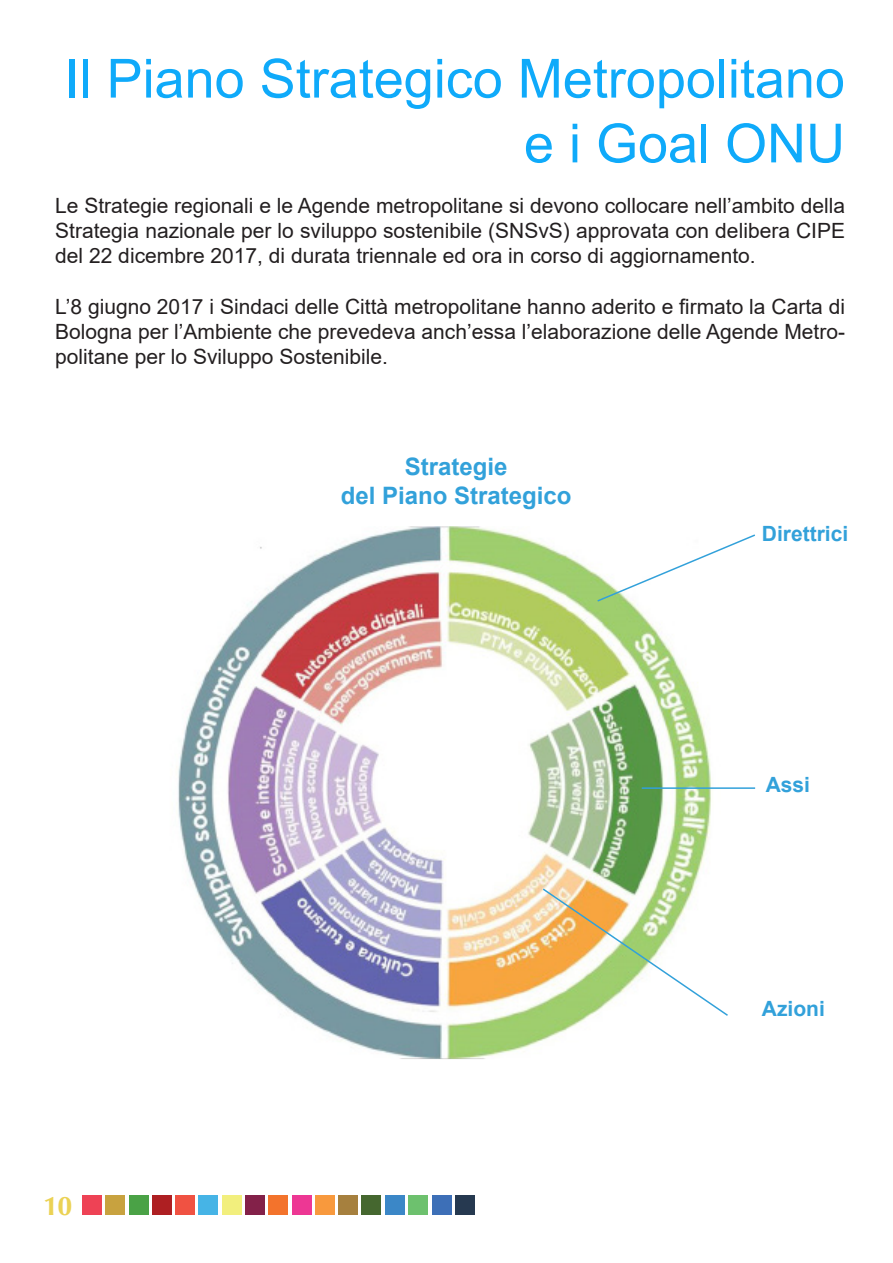
<style>
.page{position:relative;width:893px;height:1263px;background:#fff}
.page>*{position:absolute;margin:0;border:0;box-sizing:border-box;transform-origin:0 0}
.Stile_di_paragrafo_1{font:54px "Arial";color:#0faafa}
.t1{font:700 27px "CG Omega";color:#ebd254}
.t2{font:700 24px "Arial";color:#32a1da}
.t3{font:21px/25.2px "Arial";color:#231f20;text-align:justify}
.t4{font:700 21px "Arial";color:#32a1da}
</style>
<div class="page">
<div style="left:82px;top:1195px;width:20px;height:19px;background:#ee4255"></div>
<div style="left:106px;top:1195px;width:19px;height:19px;background:#c8a23f"></div>
<div style="left:129px;top:1195px;width:19px;height:20px;background:#4aa246"></div>
<div style="left:152px;top:1195px;width:20px;height:20px;background:#ae1f22"></div>
<div style="left:175px;top:1195px;width:20px;height:19px;background:#f05242"></div>
<div style="left:199px;top:1195px;width:19px;height:19px;background:#46b4e6"></div>
<div style="left:222px;top:1195px;width:19px;height:20px;background:#f2ef7d"></div>
<div style="left:245px;top:1195px;width:20px;height:20px;background:#832149"></div>
<div style="left:269px;top:1195px;width:19px;height:20px;background:#f3732c"></div>
<div style="left:292px;top:1195px;width:19px;height:20px;background:#ed3794"></div>
<div style="left:315px;top:1195px;width:20px;height:20px;background:#f8993d"></div>
<div style="left:338px;top:1195px;width:20px;height:20px;background:#a6803e"></div>
<div style="left:362px;top:1195px;width:19px;height:20px;background:#45672f"></div>
<div style="left:385px;top:1195px;width:20px;height:20px;background:#3b87c7"></div>
<div style="left:408px;top:1195px;width:20px;height:20px;background:#6dc16e"></div>
<div style="left:432px;top:1195px;width:19px;height:20px;background:#3d6fb7"></div>
<div style="left:455px;top:1195px;width:20px;height:20px;background:#263950"></div>
<img style="left:178px;top:526px;width:533px;height:533px">
<svg style="left:596px;top:533px;width:159px;height:70px"></svg>
<hr style="left:642px;top:787px;width:113px;height:2px;background:#32a1da">
<svg style="left:541px;top:887px;width:187px;height:130px"></svg>
<p class="Stile_di_paragrafo_1" style="left:65px;top:41px;width:782px">Il Piano Strategico Metropolitano</p>
<p class="Stile_di_paragrafo_1" style="left:524px;top:106px;width:323px">e i Goal ONU</p>
<p class="t3" style="left:55px;top:193px;width:791px">Le Strategie regionali e le Agende metropolitane si devono collocare nell’ambito della Strategia nazionale per lo sviluppo sostenibile (SNSvS) approvata con delibera CIPE del 22 dicembre 2017, di durata triennale ed ora in corso di aggiornamento.</p>
<p class="t3" style="left:55px;top:293px;width:791px">L’8 giugno 2017 i Sindaci delle Città metropolitane hanno aderito e firmato la Carta di Bologna per l’Ambiente che prevedeva anch’essa l’elaborazione delle Agende Metro&shy;politane per lo Sviluppo Sostenibile.</p>
<p class="t1" style="left:43px;top:1189px;width:31px">10</p>
<p class="t2" style="left:405px;top:450px;width:104px">Strategie</p>
<p class="t2" style="left:341px;top:479px;width:232px">del Piano Strategico</p>
<p class="t4" style="left:762px;top:519px;width:88px">Direttrici</p>
<p class="t4" style="left:766px;top:770px;width:46px">Assi</p>
<p class="t4" style="left:762px;top:994px;width:65px">Azioni</p>
</div>
